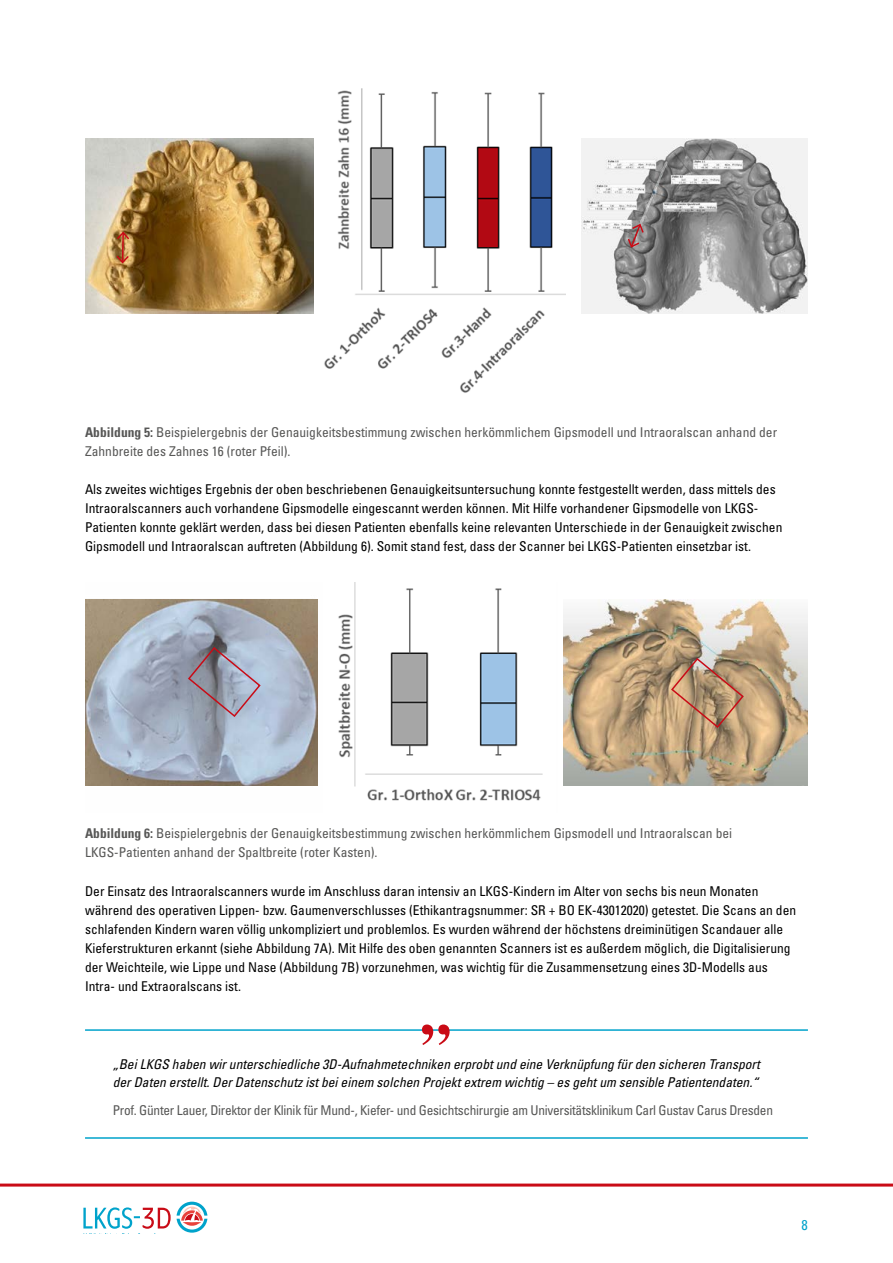
<style>
.page{position:relative;width:893px;height:1263px;background:#fff}
.page>*{position:absolute;margin:0;border:0;box-sizing:border-box;transform-origin:0 0}
.t1{font:700 61.2px "Times";color:#c90b16}
.t2{font:14.25px/16.6px "Calibri";color:#000}
.t3{font:condensed 14.25px "Univers LT";color:#00a3cb}
.t4{font:13.95px/16.2px "Calibri";color:#000}
.t5{font:condensed 13.5px/19.2px "Univers LT Std";color:#000}
.t6{font:condensed 13.5px/19.2px "Univers LT Std";color:#575756}
.t7{font:italic condensed 13.5px/18.8px "Univers LT Std";color:#000}
.t8{font:condensed 13.5px "Univers LT Std";letter-spacing:-.02em;color:#575756}
.s1{font-weight:700}
</style>
<div class="page">
<svg style="left:83px;top:1207px;width:88px;height:22px"></svg>
<svg style="left:177px;top:1202px;width:30px;height:31px"></svg>
<hr style="left:0;top:1183px;width:893px;height:3px;background:#c90b16">
<img style="left:324px;top:88px;width:242px;height:305px">
<img style="left:85px;top:583px;width:458px;height:218px">
<img style="left:85px;top:139px;width:228px;height:175px">
<img style="left:581px;top:139px;width:227px;height:175px">
<svg style="left:626px;top:223px;width:19px;height:26px"></svg>
<svg style="left:115px;top:230px;width:16px;height:35px"></svg>
<img style="left:564px;top:599px;width:244px;height:186px">
<svg style="left:670px;top:657px;width:75px;height:72px"></svg>
<img style="left:85px;top:599px;width:232px;height:186px">
<svg style="left:187px;top:646px;width:75px;height:72px"></svg>
<div style="left:323px;top:567px;width:9px;height:247px;background:#fff"></div>
<hr style="left:85px;top:1029px;width:723px;height:2px;background:#00a3cb">
<hr style="left:85px;top:1137px;width:723px;height:2px;background:#00a3cb">
<p class="t6" style="left:85px;top:422px;width:694px"><span class="s1">Abbildung 5:</span> Beispielergebnis der Genauigkeitsbestimmung zwischen herkömmlichem Gipsmodell und Intraoralscan anhand der<br>Zahnbreite des Zahnes 16 (roter Pfeil).</p>
<p class="t5" style="left:85px;top:479px;width:699px">Als zweites wichtiges Ergebnis der oben beschriebenen Genauigkeitsuntersuchung konnte festgestellt werden, dass mittels des Intraoralscanners auch vorhandene Gipsmodelle eingescannt werden können. Mit Hilfe vorhandener Gipsmodelle von LKGS-Patienten konnte geklärt werden, dass bei diesen Patienten ebenfalls keine relevanten Unterschiede in der Genauigkeit zwischen Gipsmodell und Intraoralscan auftreten (Abbildung 6). Somit stand fest, dass der Scanner bei LKGS-Patienten einsetzbar ist.</p>
<p class="t2" style="left:125px;top:430px;width:439px">Abb. 5: fehlt, bitte alle Bilder einzeln und mittlererTeil/Text als offene Datei, also PPT o.ä.</p>
<p class="t6" style="left:85px;top:824px;width:649px"><span class="s1">Abbildung 6:</span> Beispielergebnis der Genauigkeitsbestimmung zwischen herkömmlichem Gipsmodell und Intraoralscan bei<br>LKGS-Patienten anhand der Spaltbreite (roter Kasten).</p>
<p class="t5" style="left:85px;top:881px;width:713px">Der Einsatz des Intraoralscanners wurde im Anschluss daran intensiv an LKGS-Kindern im Alter von sechs bis neun Monaten während des operativen Lippen- bzw. Gaumenverschlusses (Ethikantragsnummer: SR + BO EK-43012020) getestet. Die Scans an den schlafenden Kindern waren völlig unkompliziert und problemlos. Es wurden während der höchstens dreiminütigen Scandauer alle Kieferstrukturen erkannt (siehe Abbildung 7A). Mit Hilfe des oben genannten Scanners ist es außerdem möglich, die Digitalisierung der Weichteile, wie Lippe und Nase (Abbildung 7B) vorzunehmen, was wichtig für die Zusammensetzung eines 3D-Modells aus Intra- und Extraoralscans ist.</p>
<p class="t4" style="left:122px;top:901px;width:428px">Abb. 6: fehlt, bitte alle Bilder einzeln und mittlererTeil/Text als offene Datei, also PPT o.ä.</p>
<h1 class="t1" style="left:420px;top:955px;width:32px">„</h1>
<p class="t7" style="left:113px;top:1054px;width:649px">„Bei LKGS haben wir unterschiedliche 3D-Aufnahmetechniken erprobt und eine Verknüpfung für den sicheren Transport der Daten erstellt. Der Datenschutz ist bei einem solchen Projekt extrem wichtig – es geht um sensible Patientendaten.“</p>
<p class="t8" style="left:113px;top:1101px;width:662px">Prof. Günter Lauer, Direktor der Klinik für Mund-, Kiefer- und Gesichtschirurgie am Universitätsklinikum Carl Gustav Carus Dresden</p>
<p class="t3" style="left:802px;top:1216px;width:8px">8</p>
</div>
